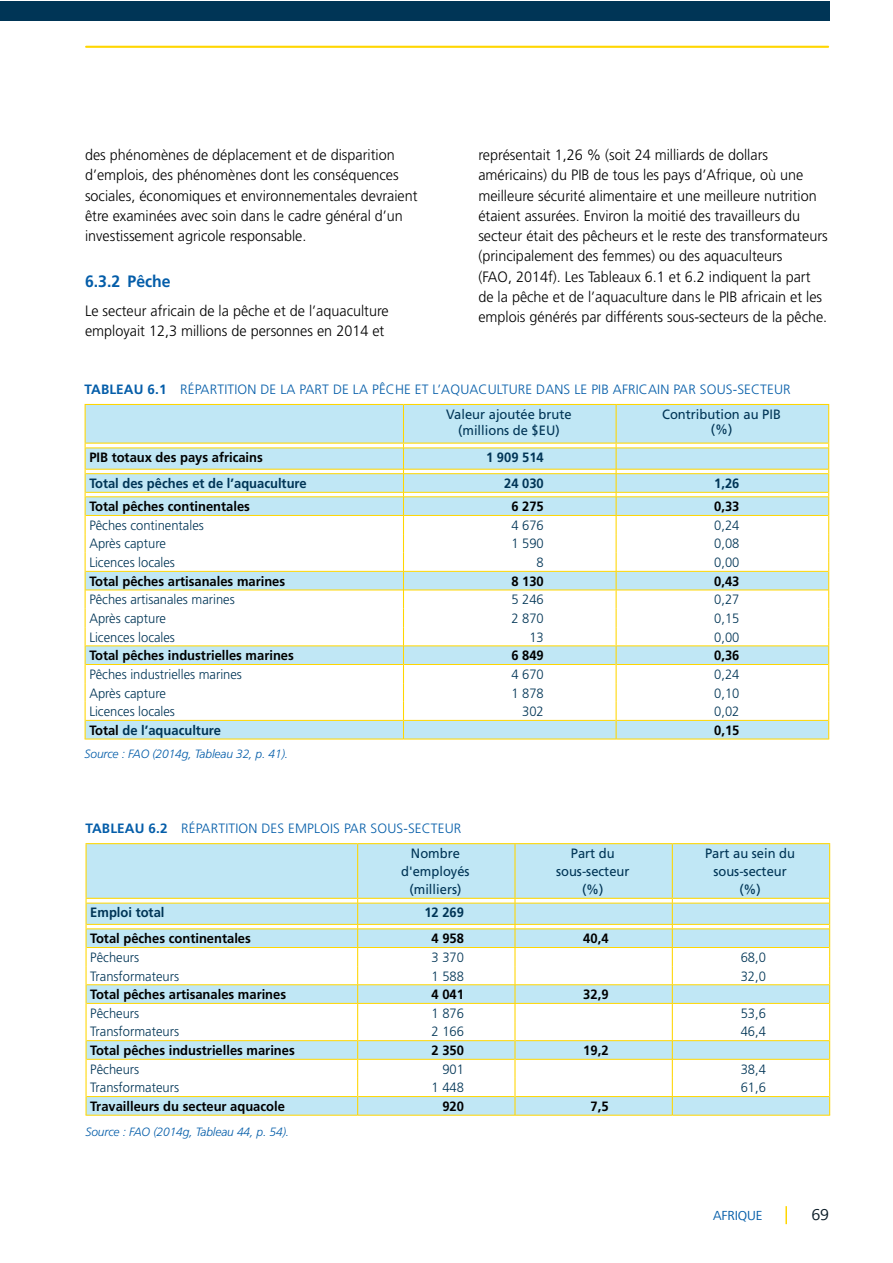
<style>
.page{position:relative;width:893px;height:1263px;background:#fff}
.page>*{position:absolute;margin:0;border:0;box-sizing:border-box;transform-origin:0 0}
.t1{font:700 16.5px "Frutiger LT Std";color:#045da9;scale:.96 1}
.t2{font:16.5px "Frutiger Next LT";color:#0c1d28}
.t3{font:300 15px/20.2px "Frutiger LT Std";color:#000;scale:.96 1}
.t4{font:300 13.5px "Frutiger LT Std";color:#003556;scale:.96 1}
.t5{font:700 13.5px "Frutiger LT Std";color:#000;scale:.96 1}
.t6{font:300 13.5px/24.9px "Frutiger LT Std";letter-spacing:.01em;color:#045da9}
.t7{font:13.5px/18px "Frutiger LT Std";color:#003556;text-align:center;scale:.96 1}
.t8{font:700 13.5px "Frutiger LT Std";color:#003556;scale:.96 1}
.t9{font:13.5px "Frutiger Next LT";letter-spacing:-.01em;color:#045da9}
.t10{font:italic 300 12px "Frutiger LT Std";letter-spacing:-.01em;color:#045da9}
.s1{font-weight:700}
.s2{font-weight:400;color:#003556}
.s3{color:#000}
</style>
<div class="page">
<svg style="left:785px;top:1206px;width:2px;height:18px"></svg>
<hr style="left:86px;top:46px;width:742px;height:2px;background:#ffd600">
<hr style="left:85px;top:739px;width:318px;height:1px;background:#ffd600">
<hr style="left:403px;top:739px;width:213px;height:1px;background:#ffd600">
<hr style="left:616px;top:739px;width:213px;height:1px;background:#ffd600">
<svg style="left:85px;top:404px;width:744px;height:335px"></svg>
<hr style="left:86px;top:843px;width:272px;height:1px;background:#ffd600">
<hr style="left:515px;top:843px;width:157px;height:1px;background:#ffd600">
<hr style="left:672px;top:843px;width:158px;height:1px;background:#ffd600">
<hr style="left:358px;top:843px;width:157px;height:1px;background:#ffd600">
<hr style="left:86px;top:1115px;width:272px;height:1px;background:#ffd600">
<hr style="left:358px;top:1115px;width:157px;height:1px;background:#ffd600">
<hr style="left:515px;top:1115px;width:157px;height:1px;background:#ffd600">
<hr style="left:672px;top:1115px;width:158px;height:1px;background:#ffd600">
<svg style="left:86px;top:844px;width:744px;height:271px"></svg>
<div style="left:0;top:1px;width:829px;height:20px;background:#003556"></div>
<p class="t3" style="left:85px;top:145px;width:348px">des phénomènes de déplacement et de disparition d’emplois, des phénomènes dont les conséquences sociales, économiques et environnementales devraient être examinées avec soin dans le cadre général d’un investissement agricole responsable.</p>
<p class="t1" style="left:85px;top:271px;width:91px">6.3.2 Pêche</p>
<p class="t3" style="left:85px;top:301px;width:318px">Le secteur africain de la pêche et de l’aquaculture employait 12,3 millions de personnes en 2014 et</p>
<p class="t3" style="left:478px;top:145px;width:365px">représentait 1,26 % (soit 24 milliards de dollars américains) du PIB de tous les pays d’Afrique, où une meilleure sécurité alimentaire et une meilleure nutrition étaient assurées. Environ la moitié des travailleurs du secteur était des pêcheurs et le reste des transformateurs (principalement des femmes) ou des aquaculteurs<br>(FAO, 2014f). Les Tableaux 6.1 et 6.2 indiquent la part de la pêche et de l’aquaculture dans le PIB africain et les emplois générés par différents sous-secteurs de la pêche.</p>
<p class="t6" style="left:446px;top:377px;width:346px;text-indent:-362px"><span class="s1">TABLEAU 6.1</span> RÉPARTITION DE LA PART DE LA PÊCHE ET L’AQUACULTURE DANS LE PIB AFRICAIN PAR SOUS-SECTEUR<br><span class="s2">Valeur ajoutée brute</span></p>
<p class="t7" style="left:458px;top:422px;width:107px">(millions de $EU)</p>
<p class="t7" style="left:662px;top:407px;width:125px;line-height:15px">Contribution au PIB (%)</p>
<p class="t5" style="left:89px;top:450px;width:182px">PIB totaux des pays africains</p>
<p class="t8" style="left:486px;top:450px;width:62px">1 909 514</p>
<p class="t8" style="left:89px;top:475px;width:228px">Total des pêches et de l’aquaculture</p>
<p class="t8" style="left:504px;top:475px;width:43px">24 030</p>
<p class="t8" style="left:714px;top:475px;width:28px">1,26</p>
<p class="t5" style="left:89px;top:499px;width:169px">Total pêches continentales</p>
<p class="t5" style="left:511px;top:499px;width:35px">6 275</p>
<p class="t5" style="left:714px;top:499px;width:28px">0,33</p>
<p class="t4" style="left:89px;top:517px;width:121px">Pêches continentales</p>
<p class="t4" style="left:511px;top:517px;width:35px">4 676</p>
<p class="t4" style="left:714px;top:517px;width:28px">0,24</p>
<p class="t4" style="left:89px;top:536px;width:81px">Après capture</p>
<p class="t4" style="left:511px;top:536px;width:35px">1 590</p>
<p class="t4" style="left:714px;top:536px;width:28px">0,08</p>
<p class="t4" style="left:89px;top:555px;width:91px">Licences locales</p>
<p class="t4" style="left:537px;top:555px;width:9px">8</p>
<p class="t4" style="left:714px;top:555px;width:28px">0,00</p>
<p class="t5" style="left:89px;top:573px;width:206px">Total pêches artisanales marines</p>
<p class="t5" style="left:511px;top:573px;width:35px">8 130</p>
<p class="t5" style="left:714px;top:573px;width:28px">0,43</p>
<p class="t4" style="left:89px;top:592px;width:153px">Pêches artisanales marines</p>
<p class="t4" style="left:511px;top:592px;width:35px">5 246</p>
<p class="t4" style="left:714px;top:592px;width:28px">0,27</p>
<p class="t4" style="left:89px;top:611px;width:81px">Après capture</p>
<p class="t4" style="left:511px;top:611px;width:35px">2 870</p>
<p class="t4" style="left:714px;top:611px;width:28px">0,15</p>
<p class="t4" style="left:89px;top:629px;width:91px">Licences locales</p>
<p class="t4" style="left:529px;top:629px;width:17px">13</p>
<p class="t4" style="left:714px;top:629px;width:28px">0,00</p>
<p class="t5" style="left:89px;top:648px;width:215px">Total pêches industrielles marines</p>
<p class="t5" style="left:511px;top:648px;width:35px">6 849</p>
<p class="t5" style="left:714px;top:648px;width:28px">0,36</p>
<p class="t4" style="left:89px;top:667px;width:161px">Pêches industrielles marines</p>
<p class="t4" style="left:511px;top:667px;width:35px">4 670</p>
<p class="t4" style="left:714px;top:667px;width:28px">0,24</p>
<p class="t4" style="left:89px;top:685px;width:81px">Après capture</p>
<p class="t4" style="left:511px;top:685px;width:35px">1 878</p>
<p class="t4" style="left:714px;top:685px;width:28px">0,10</p>
<p class="t4" style="left:89px;top:704px;width:91px">Licences locales</p>
<p class="t4" style="left:522px;top:704px;width:24px">302</p>
<p class="t4" style="left:714px;top:704px;width:28px">0,02</p>
<p class="t8" style="left:89px;top:722px;width:139px"><span class="s3">Total</span> de l’aquaculture</p>
<p class="t5" style="left:714px;top:722px;width:28px">0,15</p>
<p class="t10" style="left:85px;top:747px;width:205px">Source : FAO (2014g, Tableau 32, p. 41).</p>
<p class="t6" style="left:86px;top:816px;width:377px;text-align:right"><span class="s1">TABLEAU 6.2</span> RÉPARTITION DES EMPLOIS PAR SOUS-SECTEUR<br><span class="s2">Nombre</span></p>
<p class="t7" style="left:401px;top:862px;width:73px">d'employés (milliers)</p>
<p class="t7" style="left:556px;top:844px;width:78px">Part du sous-secteur (%)</p>
<p class="t7" style="left:705px;top:844px;width:95px">Part au sein du sous-secteur (%)</p>
<p class="t8" style="left:90px;top:905px;width:79px">Emploi total</p>
<p class="t8" style="left:424px;top:905px;width:43px">12 269</p>
<p class="t5" style="left:90px;top:931px;width:169px">Total pêches continentales</p>
<p class="t5" style="left:432px;top:931px;width:35px">4 958</p>
<p class="t5" style="left:583px;top:931px;width:28px">40,4</p>
<p class="t4" style="left:90px;top:949px;width:53px">Pêcheurs</p>
<p class="t4" style="left:432px;top:949px;width:35px">3 370</p>
<p class="t4" style="left:741px;top:949px;width:28px">68,0</p>
<p class="t4" style="left:90px;top:968px;width:94px">Transformateurs</p>
<p class="t4" style="left:432px;top:968px;width:35px">1 588</p>
<p class="t4" style="left:741px;top:968px;width:28px">32,0</p>
<p class="t5" style="left:90px;top:986px;width:206px">Total pêches artisanales marines</p>
<p class="t5" style="left:432px;top:986px;width:35px">4 041</p>
<p class="t5" style="left:583px;top:986px;width:28px">32,9</p>
<p class="t4" style="left:90px;top:1005px;width:53px">Pêcheurs</p>
<p class="t4" style="left:432px;top:1005px;width:35px">1 876</p>
<p class="t4" style="left:741px;top:1005px;width:28px">53,6</p>
<p class="t4" style="left:90px;top:1024px;width:94px">Transformateurs</p>
<p class="t4" style="left:432px;top:1024px;width:35px">2 166</p>
<p class="t4" style="left:741px;top:1024px;width:28px">46,4</p>
<p class="t5" style="left:90px;top:1042px;width:215px">Total pêches industrielles marines</p>
<p class="t5" style="left:432px;top:1042px;width:35px">2 350</p>
<p class="t5" style="left:583px;top:1042px;width:28px">19,2</p>
<p class="t4" style="left:90px;top:1061px;width:53px">Pêcheurs</p>
<p class="t4" style="left:442px;top:1061px;width:24px">901</p>
<p class="t4" style="left:741px;top:1061px;width:28px">38,4</p>
<p class="t4" style="left:90px;top:1080px;width:94px">Transformateurs</p>
<p class="t4" style="left:432px;top:1080px;width:35px">1 448</p>
<p class="t4" style="left:741px;top:1080px;width:28px">61,6</p>
<p class="t5" style="left:90px;top:1098px;width:204px">Travailleurs du secteur aquacole</p>
<p class="t5" style="left:442px;top:1098px;width:24px">920</p>
<p class="t5" style="left:590px;top:1098px;width:20px">7,5</p>
<p class="t10" style="left:86px;top:1125px;width:205px">Source : FAO (2014g, Tableau 44, p. 54).</p>
<p class="t9" style="left:713px;top:1208px;width:51px">AFRIQUE</p>
<p class="t2" style="left:811px;top:1206px;width:19px">69</p>
</div>
